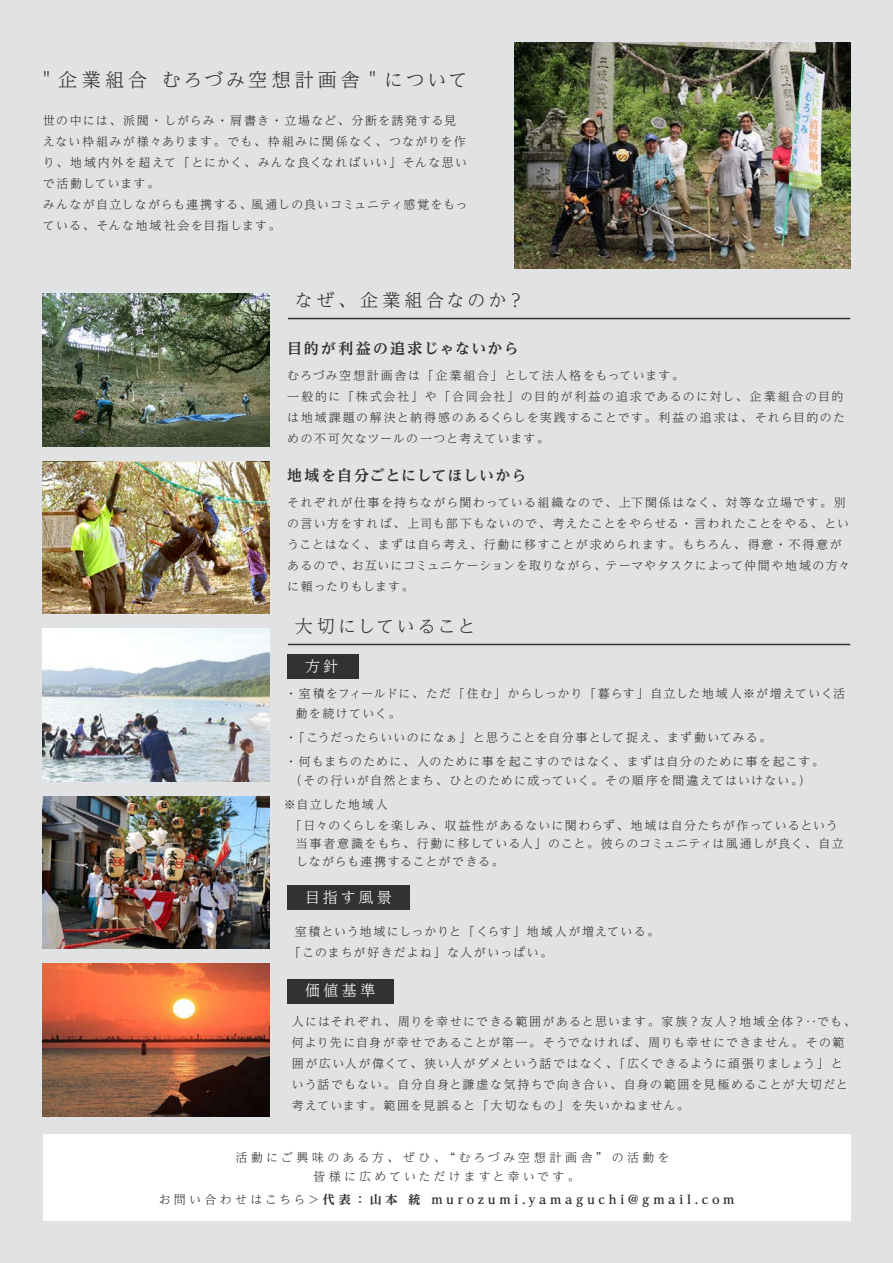
<style>
.page{position:relative;width:893px;height:1263px;background:#e1e2e4}
.page>*{position:absolute;margin:0;border:0;box-sizing:border-box;transform-origin:0 0}
.t1{font:300 19.05px "UD Reimin Pro";letter-spacing:.175em;color:#323334}
.t2{font:300 18px "UD Reimin Pro";letter-spacing:.185em;color:#323334}
.t3{font:300 18px "UD Reimin Pro";letter-spacing:.135em;color:#323334}
.t4{font:700 15px "UD Reimin Pro";letter-spacing:.08em;color:#323334}
.t5{font:700 15px "UD Reimin Pro";letter-spacing:.115em;color:#323334}
.t6{font:300 15px "UD Reimin Pro";letter-spacing:.215em;color:#fff}
.t7{font:300 12px/21px "UD Reimin Pro";letter-spacing:.095em;color:#323334}
.t8{font:300 12px/21px "UD Reimin Pro";letter-spacing:.115em;color:#323334}
.t9{font:300 12px/19.5px "UD Reimin Pro";letter-spacing:.075em;color:#323334}
.t10{font:300 12px/19.2px "UD Reimin Pro";letter-spacing:.26em;color:#333334}
.t11{font:700 expanded 12px "UD Reimin Pro";letter-spacing:.305em;color:#333334}
.s1{font-weight:300;font-stretch:normal}
</style>
<div class="page">
<div style="left:43px;top:1134px;width:807px;height:86px;background:#fff"></div>
<img style="left:514px;top:43px;width:336px;height:225px">
<img style="left:43px;top:293px;width:227px;height:153px">
<img style="left:43px;top:461px;width:227px;height:153px">
<hr style="left:288px;top:318px;width:562px;height:1px;background:#313333">
<hr style="left:288px;top:644px;width:562px;height:1px;background:#313333">
<img style="left:43px;top:629px;width:227px;height:152px">
<img style="left:43px;top:796px;width:227px;height:153px">
<img style="left:43px;top:964px;width:227px;height:152px">
<div style="left:287px;top:655px;width:72px;height:24px;background:#313333"></div>
<div style="left:287px;top:885px;width:123px;height:25px;background:#313333"></div>
<div style="left:287px;top:979px;width:107px;height:24px;background:#313333"></div>
<h1 class="t1" style="left:43px;top:64px;width:426px">" 企業組合 むろづみ空想計画舎 " について</h1>
<p class="t7" style="left:43px;top:109px;width:426px">世の中には、派閥・しがらみ・肩書き・立場など、分断を誘発する見えない枠組みが様々あります。でも、枠組みに関係なく、つながりを作り、地域内外を超えて「とにかく、みんな良くなればいい」そんな思いで活動しています。<br>みんなが自立しながらも連携する、風通しの良いコミュニティ感覚をもっている、そんな地域社会を目指します。</p>
<h2 class="t2" style="left:295px;top:285px;width:231px">なぜ、企業組合なのか？</h2>
<p class="t5" style="left:287px;top:336px;width:233px">目的が利益の追求じゃないから</p>
<p class="t8" style="left:287px;top:364px;width:559px">むろづみ空想計画舎は「企業組合」として法人格をもっています。<br>一般的に「株式会社」や「合同会社」の目的が利益の追求であるのに対し、企業組合の目的は地域課題の解決と納得感のあるくらしを実践することです。利益の追求は、それら目的のための不可欠なツールの一つと考えています。</p>
<p class="t4" style="left:287px;top:463px;width:241px">地域を自分ごとにしてほしいから</p>
<p class="t7" style="left:287px;top:492px;width:564px">それぞれが仕事を持ちながら関わっている組織なので、上下関係はなく、対等な立場です。別の言い方をすれば、上司も部下もないので、考えたことをやらせる・言われたことをやる、ということはなく、まずは自ら考え、行動に移すことが求められます。もちろん、得意・不得意があるので、お互いにコミュニケーションを取りながら、テーマやタスクによって仲間や地域の方々に頼ったりもします。</p>
<h2 class="t3" style="left:295px;top:611px;width:182px">大切にしていること</h2>
<p class="t6" style="left:305px;top:654px;width:35px">方針</p>
<p class="t9" style="left:296px;top:684px;width:551px;text-indent:-10px">・室積をフィールドに、ただ「住む」からしっかり「暮らす」自立した地域人※が増えていく活動を続けていく。</p>
<p class="t7" style="left:285px;top:725px;width:540px;line-height:24px">・「こうだったらいいのになぁ」と思うことを自分事として捉え、まず動いてみる。<br>・何もまちのために、人のために事を起こすのではなく、まずは自分のために事を起こす。</p>
<p class="t7" style="left:284px;top:768px;width:529px;line-height:23.9px;text-indent:6px">（その行いが自然とまち、ひとのために成っていく。その順序を間違えてはいけない。）※自立した地域人</p>
<p class="t7" style="left:296px;top:816px;width:549px;line-height:18px;text-indent:-6px">「日々のくらしを楽しみ、収益性があるないに関わらず、地域は自分たちが作っているという当事者意識をもち、行動に移している人」のこと。 彼らのコミュニティは風通しが良く、自立しながらも連携することができる。</p>
<p class="t6" style="left:305px;top:885px;width:88px">目指す風景</p>
<p class="t7" style="left:289px;top:920px;width:372px;text-indent:6px">室積という地域にしっかりと「くらす」地域人が増えている。「このまちが好きだよね」な人がいっぱい。</p>
<p class="t6" style="left:305px;top:978px;width:72px">価値基準</p>
<p class="t7" style="left:292px;top:1010px;width:565px">人にはそれぞれ、周りを幸せにできる範囲があると思います。家族？友人？地域全体？‥でも、何より先に自身が幸せであることが第一。そうでなければ、周りも幸せにできません。その範囲が広い人が偉くて、狭い人がダメという話ではなく、「広くできるように頑張りましょう」という話でもない。自分自身と謙虚な気持ちで向き合い、自身の範囲を見極めることが大切だと考えています。範囲を見誤ると「大切なもの」を失いかねません。</p>
<p class="t10" style="left:313px;top:1147px;width:358px;text-indent:-78px">活動にご興味のある方、ぜひ、“むろづみ空想計画舎”の活動を皆様に広めていただけますと幸いです。</p>
<p class="t11" style="left:159px;top:1190px;width:577px"><span class="s1">お問い合わせはこちら＞</span>代表：山本 統 murozumi.yamaguchi@gmail.com</p>
</div>
